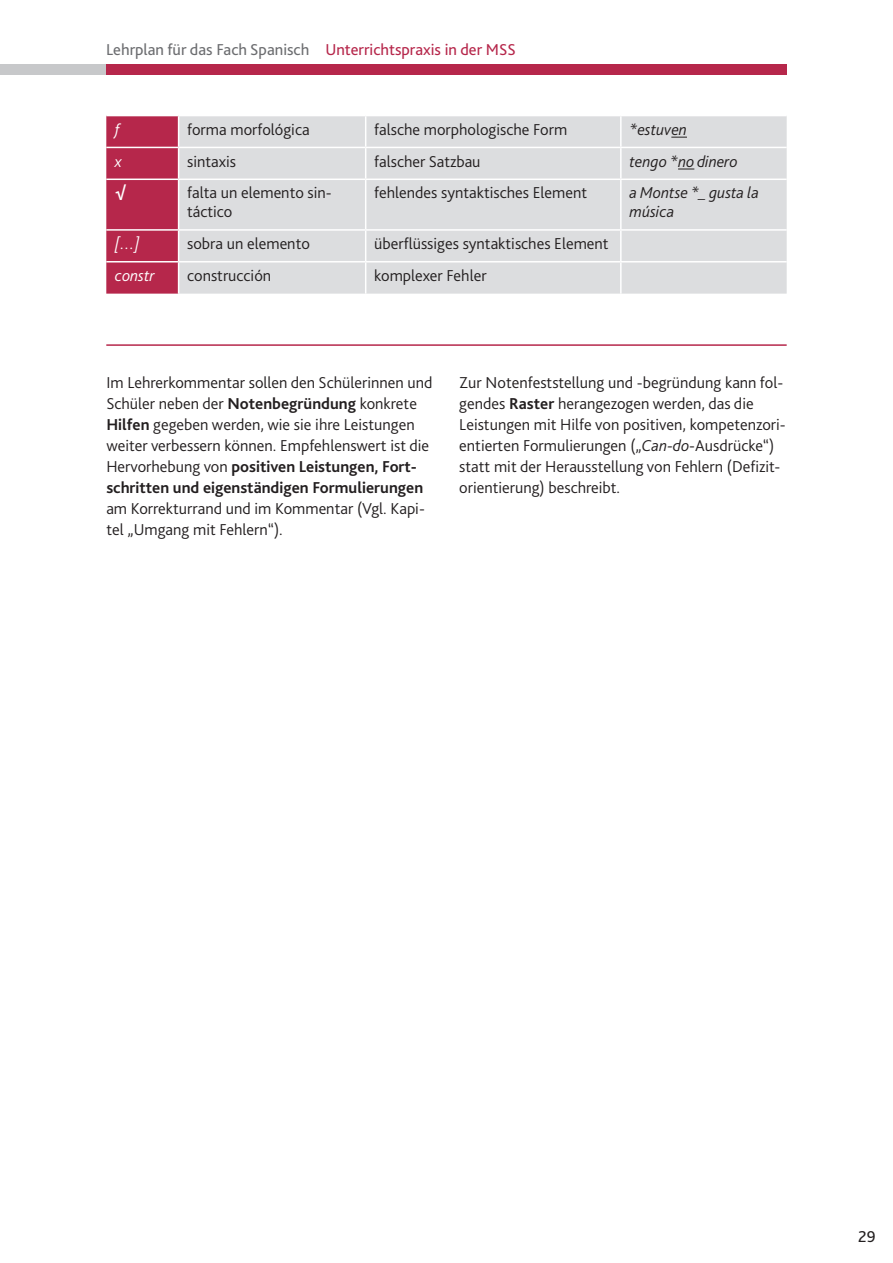
<style>
.page{position:relative;width:893px;height:1263px;background:#fff}
.page>*{position:absolute;margin:0;border:0;box-sizing:border-box;transform-origin:0 0}
.t1{font:300 16.5px/21px "Bliss 2";color:#231f20}
.t2{font:16.5px "Bliss 2";color:#6c6d70}
.t3{font:italic 300 16.5px/18.8px "Bliss 2";color:#231f20}
.t4{font:italic 300 16.5px "Bliss 2";color:#fff}
.t5{font:16.5px "Bliss 2";color:#231f20}
.t6{font:500 16.5px "Bliss 2";color:#fff}
.s1{color:#b6274b}
.s2{font-weight:700}
.s3{font-style:italic}
</style>
<div class="page">
<div style="left:0;top:64px;width:113px;height:10px;background:#c7c8ca"></div>
<div style="left:106px;top:64px;width:681px;height:10px;background:#b6274b"></div>
<svg style="left:106px;top:116px;width:72px;height:178px;background:#b72c4f"></svg>
<div style="left:179px;top:116px;width:608px;height:178px;background:#dcdddf"></div>
<hr style="left:365px;top:116px;width:1px;height:31px;background:#fff">
<hr style="left:620px;top:116px;width:2px;height:31px;background:#fff">
<hr style="left:106px;top:147px;width:73px;height:1px;background:#fff">
<hr style="left:179px;top:147px;width:187px;height:1px;background:#fff">
<hr style="left:366px;top:147px;width:255px;height:1px;background:#fff">
<hr style="left:365px;top:148px;width:1px;height:31px;background:#fff">
<hr style="left:621px;top:147px;width:166px;height:1px;background:#fff">
<hr style="left:620px;top:148px;width:2px;height:31px;background:#fff">
<hr style="left:106px;top:179px;width:73px;height:1px;background:#fff">
<hr style="left:179px;top:179px;width:187px;height:1px;background:#fff">
<hr style="left:366px;top:179px;width:255px;height:1px;background:#fff">
<hr style="left:365px;top:180px;width:1px;height:49px;background:#fff">
<hr style="left:621px;top:179px;width:166px;height:1px;background:#fff">
<hr style="left:620px;top:180px;width:2px;height:49px;background:#fff">
<hr style="left:106px;top:229px;width:73px;height:2px;background:#fff">
<hr style="left:179px;top:229px;width:187px;height:2px;background:#fff">
<hr style="left:366px;top:229px;width:255px;height:2px;background:#fff">
<hr style="left:365px;top:231px;width:1px;height:30px;background:#fff">
<hr style="left:621px;top:229px;width:166px;height:2px;background:#fff">
<hr style="left:620px;top:231px;width:2px;height:30px;background:#fff">
<hr style="left:106px;top:261px;width:73px;height:1px;background:#fff">
<hr style="left:179px;top:261px;width:187px;height:1px;background:#fff">
<hr style="left:366px;top:261px;width:255px;height:1px;background:#fff">
<hr style="left:365px;top:262px;width:1px;height:32px;background:#fff">
<hr style="left:621px;top:261px;width:166px;height:1px;background:#fff">
<hr style="left:620px;top:262px;width:2px;height:32px;background:#fff">
<svg style="left:671px;top:137px;width:16px;height:1px"></svg>
<svg style="left:678px;top:169px;width:16px;height:1px"></svg>
<hr style="left:106px;top:344px;width:681px;height:2px;background:#b6274b">
<p class="t2" style="left:106px;top:40px;width:402px">Lehrplan für das Fach Spanisch <span class="s1">U nterrichtspraxis in der MSS</span></p>
<p class="t4" style="left:115px;top:119px;width:6px">f</p>
<p class="t1" style="left:187px;top:118px;width:124px">forma morfológica</p>
<p class="t1" style="left:374px;top:118px;width:195px">falsche morphologische Form</p>
<p class="t3" style="left:629px;top:119px;width:59px">*estuven</p>
<p class="t4" style="left:115px;top:151px;width:9px">x</p>
<p class="t1" style="left:187px;top:150px;width:50px">sintaxis</p>
<p class="t1" style="left:374px;top:150px;width:108px">falscher Satzbau</p>
<p class="t3" style="left:629px;top:151px;width:110px">tengo *no dinero</p>
<p class="t6" style="left:115px;top:183px;width:13px">√</p>
<p class="t1" style="left:187px;top:183px;width:146px;line-height:18.8px">falta un elemento sin&shy;táctico</p>
<p class="t1" style="left:374px;top:182px;width:214px">fehlendes syntaktisches Element</p>
<p class="t3" style="left:629px;top:183px;width:131px">a Montse *_ gusta la música</p>
<p class="t4" style="left:115px;top:233px;width:27px">[…]</p>
<p class="t1" style="left:187px;top:233px;width:124px">sobra un elemento</p>
<p class="t1" style="left:374px;top:233px;width:236px">überflüssiges syntaktisches Element</p>
<p class="t4" style="left:115px;top:265px;width:41px">constr</p>
<p class="t1" style="left:187px;top:264px;width:86px">construcción</p>
<p class="t1" style="left:374px;top:264px;width:114px">komplexer Fehler</p>
<p class="t1" style="left:106px;top:371px;width:328px">Im Lehrerkommentar sollen den Schülerinnen und Schüler neben der <span class="s2">Notenbegründung</span> konkrete<br><span class="s2">H ilfen</span> gegeben werden, wie sie ihre Leistungen weiter verbessern können. Empfehlenswert ist die Hervorhebung von <span class="s2">positiven Leistungen, Fort&shy;schritten und eigenständigen Formulierungen</span></p>
<p class="t1" style="left:106px;top:497px;width:320px">am Korrekturrand und im Kommentar (Vgl. Kapi&shy;tel „U mgang mit Fehlern“).</p>
<p class="t1" style="left:459px;top:371px;width:328px">Zur N otenfeststellung und -begründung kann fol&shy;gendes <span class="s2">Raster</span> herangezogen werden, das die Leistungen mit Hilfe von positiven, kompetenzori&shy;entierten Formulierungen („<span class="s3">Can-do</span>-Ausdrücke“) statt mit der Herausstellung von Fehlern (Defizit&shy;orientierung) beschreibt.</p>
<p class="t5" style="left:858px;top:1226px;width:19px">29</p>
</div>
